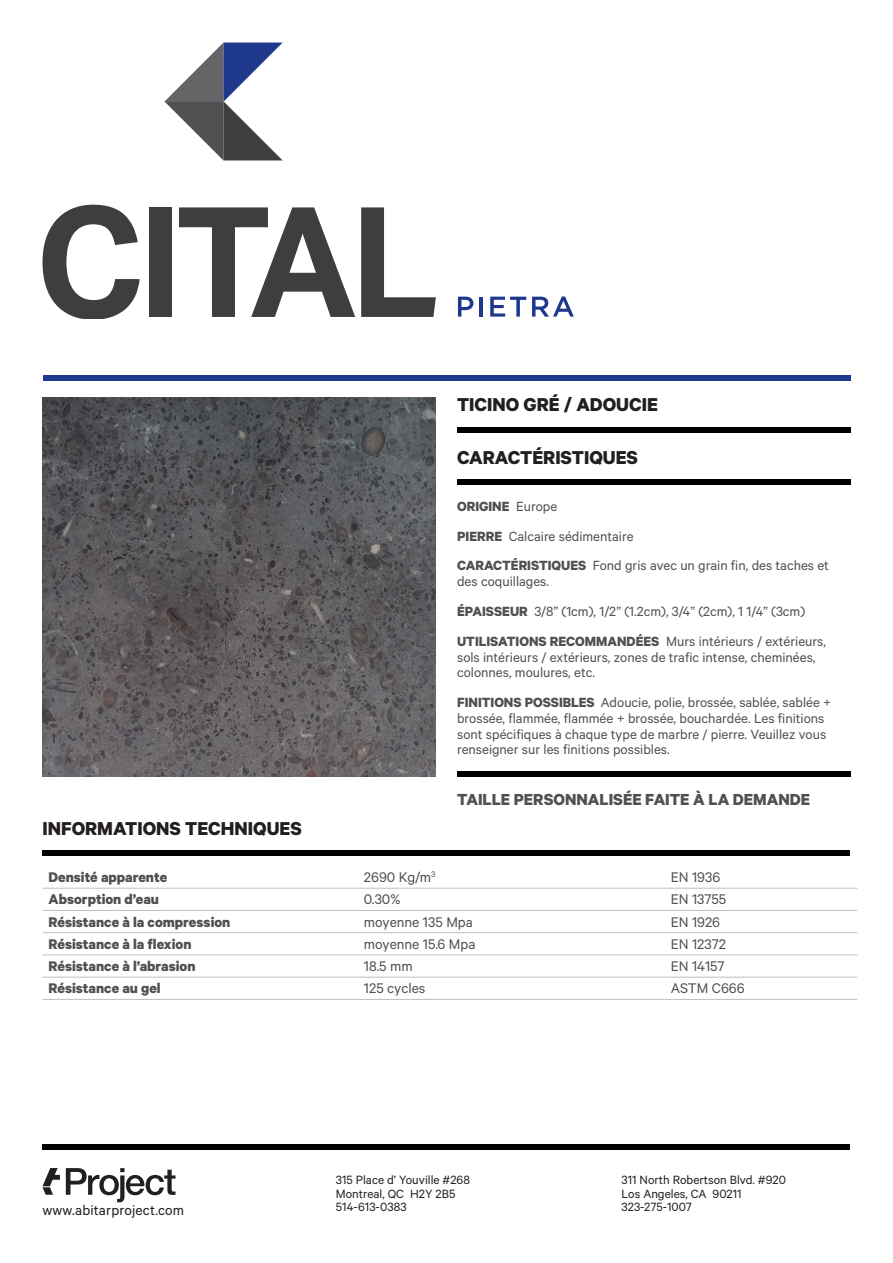
<style>
.page{position:relative;width:893px;height:1263px;background:#fff}
.page>*{position:absolute;margin:0;border:0;box-sizing:border-box;transform-origin:0 0}
.Calibre_Headings{font:700 21px "Calibre";color:#231f1f}
.Calibre_Headings-2{font:700 18px "Calibre";color:#505052}
.Table_Text{font:700 15.75px "Calibre";color:#505052}
.Table_Text-2{font:15.75px "Calibre";color:#505052}
.t1{font:15.75px "Calibre";letter-spacing:.01em;color:#231f20}
.Body_Text{font:15px/15.8px "Calibre";color:#505052}
.Body_Text-2{font:700 15px "Calibre";color:#505052}
.t2{font:13.5px/13.5px "Calibre";color:#231f20}
.s1{font-weight:400}
.s2{font-weight:700}
</style>
<div class="page">
<div style="left:43px;top:375px;width:807px;height:6px;background:#1d388d"></div>
<div style="left:43px;top:1144px;width:807px;height:5px;background:#000"></div>
<svg style="left:43px;top:205px;width:97px;height:113px"></svg>
<div style="left:149px;top:207px;width:22px;height:110px;background:#3e3e3f"></div>
<svg style="left:179px;top:207px;width:176px;height:110px"></svg>
<svg style="left:361px;top:207px;width:75px;height:110px"></svg>
<svg style="left:164px;top:43px;width:118px;height:117px"></svg>
<svg style="left:458px;top:297px;width:15px;height:20px"></svg>
<hr style="left:479px;top:297px;width:4px;height:20px;background:#1d388d">
<svg style="left:490px;top:297px;width:36px;height:20px"></svg>
<svg style="left:532px;top:296px;width:42px;height:21px"></svg>
<svg style="left:43px;top:1168px;width:17px;height:27px"></svg>
<svg style="left:66px;top:1168px;width:110px;height:34px"></svg>
<div style="left:457px;top:771px;width:393px;height:5px;background:#000"></div>
<img style="left:43px;top:398px;width:393px;height:378px">
<hr style="left:43px;top:888px;width:315px;height:1px;background:#bebfc1">
<hr style="left:358px;top:888px;width:307px;height:1px;background:#bebfc1">
<hr style="left:665px;top:888px;width:192px;height:1px;background:#bebfc1">
<hr style="left:43px;top:910px;width:315px;height:1px;background:#bebfc1">
<hr style="left:358px;top:910px;width:307px;height:1px;background:#bebfc1">
<hr style="left:665px;top:910px;width:192px;height:1px;background:#bebfc1">
<hr style="left:43px;top:932px;width:315px;height:1px;background:#bebfc1">
<hr style="left:358px;top:932px;width:307px;height:1px;background:#bebfc1">
<hr style="left:665px;top:932px;width:192px;height:1px;background:#bebfc1">
<hr style="left:43px;top:955px;width:315px;height:1px;background:#bebfc1">
<hr style="left:358px;top:955px;width:307px;height:1px;background:#bebfc1">
<hr style="left:665px;top:955px;width:192px;height:1px;background:#bebfc1">
<hr style="left:43px;top:977px;width:315px;height:1px;background:#bebfc1">
<hr style="left:358px;top:977px;width:307px;height:1px;background:#bebfc1">
<hr style="left:665px;top:977px;width:192px;height:1px;background:#bebfc1">
<hr style="left:43px;top:999px;width:315px;height:1px;background:#bebfc1">
<hr style="left:358px;top:999px;width:307px;height:1px;background:#bebfc1">
<hr style="left:665px;top:999px;width:192px;height:1px;background:#bebfc1">
<div style="left:457px;top:427px;width:393px;height:6px;background:#000"></div>
<div style="left:43px;top:850px;width:807px;height:6px;background:#000"></div>
<div style="left:457px;top:479px;width:393px;height:5px;background:#000"></div>
<p class="Calibre_Headings" style="left:457px;top:392px;width:202px">TICINO GRÉ / ADOUCIE</p>
<p class="Calibre_Headings" style="left:457px;top:445px;width:182px">CARACTÉRISTIQUES</p>
<p class="Body_Text-2" style="left:457px;top:497px;width:102px">ORIGINE <span class="s1">Europe</span></p>
<p class="Body_Text" style="left:457px;top:528px;width:178px"><span class="s2">PIERRE</span> Calcaire sédimentaire</p>
<p class="Body_Text" style="left:457px;top:557px;width:373px"><span class="s2">CARACTÉRISTIQUES</span> Fond gris avec un grain fin, des taches et des coquillages.</p>
<p class="Body_Text" style="left:457px;top:603px;width:350px"><span class="s2">ÉPAISSEUR</span> 3/8” (1cm), 1/2” (1.2cm), 3/4” (2cm), 1 1/4” (3cm)</p>
<p class="Body_Text" style="left:457px;top:633px;width:370px"><span class="s2">UTILISATIONS RECOMMANDÉES</span> Murs intérieurs / extérieurs, sols intérieurs / extérieurs, zones de trafic intense, cheminées, colonnes, moulures, etc.</p>
<p class="Body_Text" style="left:457px;top:694px;width:376px"><span class="s2">FINITIONS POSSIBLES</span> Adoucie, polie, brossée, sablée, sablée + brossée, flammée, flammée + brossée, bouchardée. Les finitions sont spécifiques à chaque type de marbre / pierre. Veuillez vous renseigner sur les finitions possibles.</p>
<p class="Calibre_Headings" style="left:43px;top:816px;width:261px">INFORMATIONS TECHNIQUES</p>
<p class="Calibre_Headings-2" style="left:457px;top:788px;width:354px">TAILLE PERSONNALISÉE FAITE À LA DEMANDE</p>
<p class="Table_Text" style="left:49px;top:868px;width:120px">Densité apparente</p>
<p class="Table_Text-2" style="left:364px;top:868px;width:73px">2690 Kg/m<sup>3</sup></p>
<p class="Table_Text-2" style="left:671px;top:868px;width:51px">EN 1936</p>
<p class="Table_Text" style="left:49px;top:890px;width:112px">Absorption d’eau</p>
<p class="Table_Text-2" style="left:364px;top:890px;width:38px">0.30%</p>
<p class="Table_Text-2" style="left:671px;top:890px;width:57px">EN 13755</p>
<p class="Table_Text" style="left:49px;top:912px;width:183px">Résistance à la compression</p>
<p class="Table_Text-2" style="left:364px;top:912px;width:110px">moyenne 135 Mpa</p>
<p class="Table_Text-2" style="left:671px;top:912px;width:51px">EN 1926</p>
<p class="Table_Text" style="left:49px;top:934px;width:145px">Résistance à la flexion</p>
<p class="Table_Text-2" style="left:364px;top:935px;width:113px">moyenne 15.6 Mpa</p>
<p class="Table_Text-2" style="left:671px;top:935px;width:57px">EN 12372</p>
<p class="Table_Text" style="left:49px;top:957px;width:149px">Résistance à l’abrasion</p>
<p class="Table_Text-2" style="left:364px;top:957px;width:50px">18.5 mm</p>
<p class="Table_Text-2" style="left:671px;top:957px;width:55px">EN 14157</p>
<p class="Table_Text" style="left:49px;top:979px;width:114px">Résistance au gel</p>
<p class="Table_Text-2" style="left:364px;top:979px;width:63px">125 cycles</p>
<p class="Table_Text-2" style="left:671px;top:979px;width:76px">ASTM C666</p>
<p class="t2" style="left:336px;top:1173px;width:136px">315 Place d’ Youville #268<br>Montreal, QC H2Y 2B5<br>514-613-0383</p>
<p class="t2" style="left:622px;top:1173px;width:166px">311 North Robertson Blvd. #920<br>Los Angeles, CA 90211</p>
<p class="t1" style="left:43px;top:1201px;width:143px">www.abitarproject.com</p>
<p class="t2" style="left:622px;top:1200px;width:72px">323-275-1007</p>
</div>
